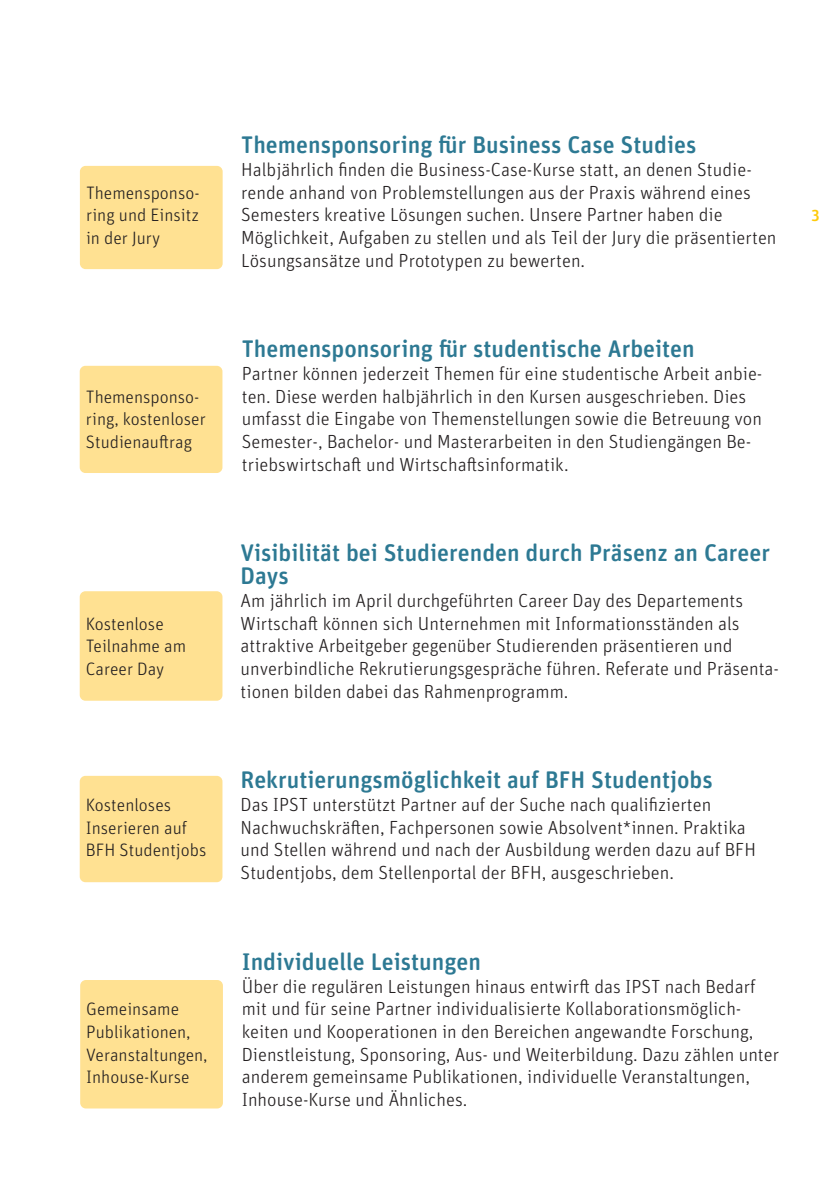
<style>
.page{position:relative;width:840px;height:1191px;background:#fff}
.page>*{position:absolute;margin:0;border:0;box-sizing:border-box;transform-origin:0 0}
.Untertitel_2{font:500 24px/22.6px "Unit Rounded Pro";color:#2d7993}
.Fliesstext{font:500 24px "Unit Rounded Pro";color:#2d7993}
.Fliesstext-2{font:300 19px/22.6px "Unit Rounded Pro";color:#231f20}
.t1{font:300 18px/22.6px "Unit Rounded Pro";color:#231f20}
.t2{font:500 16px "Unit Rounded Pro";color:#feca0a}
</style>
<div class="page">
<div style="left:80px;top:166px;width:142px;height:103px;background:#ffe192;border-radius:6px"></div>
<div style="left:80px;top:366px;width:142px;height:107px;background:#ffe192;border-radius:6px"></div>
<div style="left:80px;top:591px;width:142px;height:109px;background:#ffe192;border-radius:6px"></div>
<div style="left:80px;top:776px;width:142px;height:106px;background:#ffe192;border-radius:6px"></div>
<div style="left:80px;top:980px;width:143px;height:128px;background:#ffe192;border-radius:6px"></div>
<p class="t1" style="left:86px;top:181px;width:115px;text-align:justify">Themensponso&shy;ring und Einsitz in der Jury</p>
<p class="t1" style="left:86px;top:385px;width:121px">Themensponso&shy;ring, kostenloser<br>Studienauftrag</p>
<p class="t1" style="left:86px;top:611px;width:79px">Kostenlose</p>
<p class="t1" style="left:86px;top:634px;width:102px">Teilnahme am<br>Career Day</p>
<p class="t1" style="left:86px;top:793px;width:87px">Kostenloses</p>
<p class="t1" style="left:86px;top:815px;width:122px">Inserieren auf<br>BFH Studentjobs</p>
<p class="t1" style="left:86px;top:997px;width:123px">Gemeinsame<br>Publikationen,<br>Veranstaltungen,<br>Inhouse-Kurse</p>
<p class="Fliesstext" style="left:241px;top:128px;width:456px">Themensponsoring für Business Case Studies</p>
<p class="Fliesstext-2" style="left:241px;top:157px;width:536px">Halbjährlich finden die Business-Case-Kurse statt, an denen Studie&shy;rende anhand von Problemstellungen aus der Praxis während eines Semesters kreative Lösungen suchen. Unsere Partner haben die Möglichkeit, Aufgaben zu stellen und als Teil der Jury die präsentierten Lösungsansätze und Prototypen zu bewerten.</p>
<p class="Untertitel_2" style="left:242px;top:336px;width:454px">Themensponsoring für studentische Arbeiten</p>
<p class="Fliesstext-2" style="left:242px;top:362px;width:522px">Partner können jederzeit Themen für eine studentische Arbeit anbie&shy;ten. Diese werden halbjährlich in den Kursen ausgeschrieben. Dies umfasst die Eingabe von Themenstellungen sowie die Betreuung von Semester-, Bachelor- und Masterarbeiten in den Studiengängen Be&shy;triebswirtschaft und Wirtschaftsinformatik.</p>
<p class="Untertitel_2" style="left:240px;top:541px;width:530px">Visibilität bei Studierenden durch Präsenz an Career<br>Days</p>
<p class="Fliesstext-2" style="left:240px;top:588px;width:539px">Am jährlich im April durchgeführten Career Day des Departements Wirtschaft können sich Unternehmen mit Informationsständen als attraktive Arbeitgeber gegenüber Studierenden präsentieren und unverbindliche Rekrutierungsgespräche führen. Referate und Präsenta&shy;tionen bilden dabei das Rahmenprogramm.</p>
<p class="Untertitel_2" style="left:240px;top:767px;width:473px">Rekrutierungsmöglichkeit auf BFH Studentjobs</p>
<p class="Fliesstext-2" style="left:240px;top:792px;width:516px">Das IPST unterstützt Partner auf der Suche nach qualifizierten Nachwuchskräften, Fachpersonen sowie Absolvent*innen. Praktika und Stellen während und nach der Ausbildung werden dazu auf BFH Studentjobs, dem Stellenportal der BFH, ausgeschrieben.</p>
<p class="Untertitel_2" style="left:242px;top:949px;width:241px">Individuelle Leistungen</p>
<p class="Fliesstext-2" style="left:242px;top:974px;width:538px">Über die regulären Leistungen hinaus entwirft das IPST nach Bedarf mit und für seine Partner individualisierte Kollaborationsmöglich&shy;keiten und Kooperationen in den Bereichen angewandte Forschung, Dienstleistung, Sponsoring, Aus- und Weiterbildung. Dazu zählen unter anderem gemeinsame Publikationen, individuelle Veranstaltungen, Inhouse-Kurse und Ähnliches.</p>
<p class="t2" style="left:810px;top:204px;width:10px">3</p>
</div>
